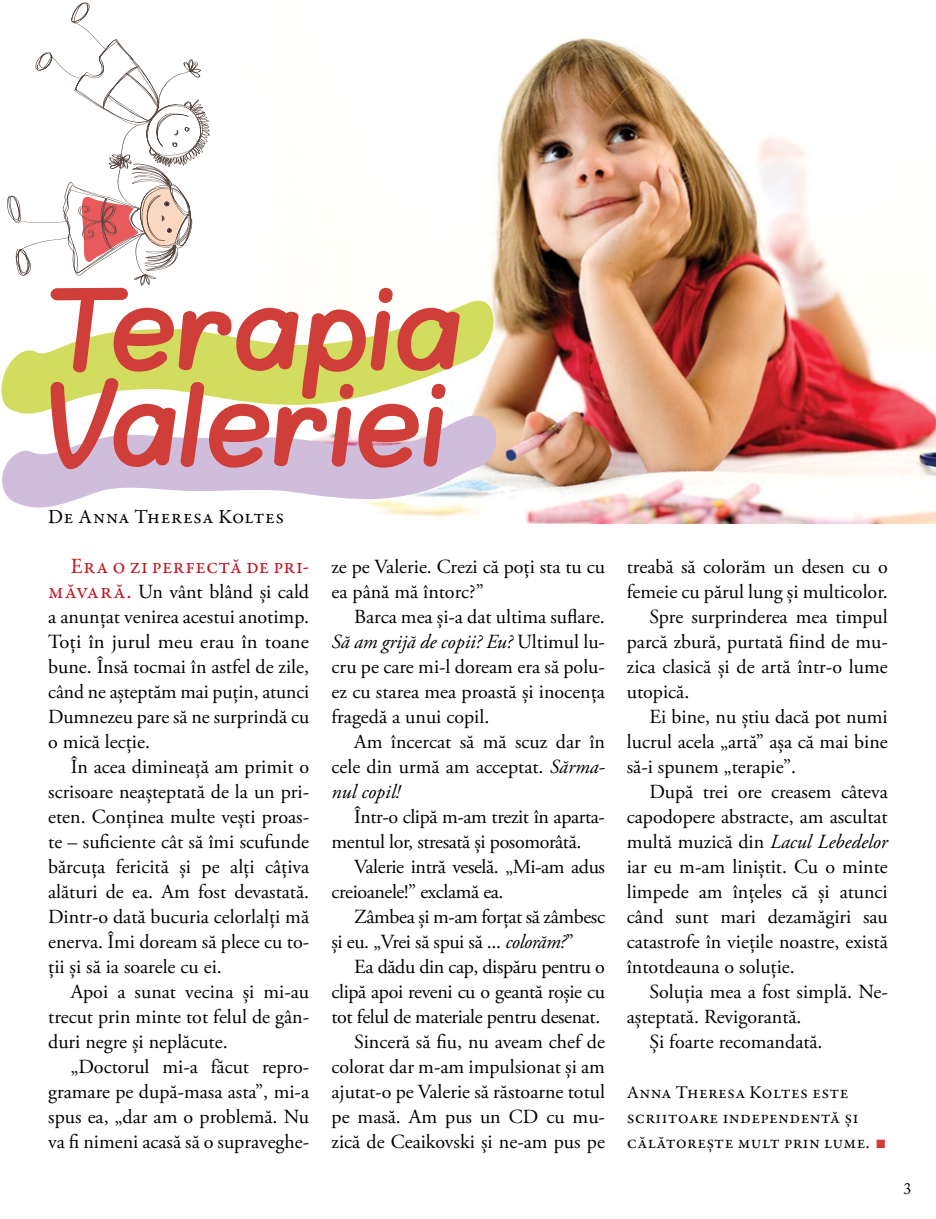
<style>
.page{position:relative;width:936px;height:1219px;background:#fff}
.page>*{position:absolute;margin:0;border:0;box-sizing:border-box;transform-origin:0 0}
.t1{font:86.4px/96px "Blokletters Viltstift";color:#cf3e39;scale:1.11 1}
.t2{font:22px "Garamond Premr Pro";letter-spacing:.02em;color:#be1823}
.t3{font:20px/25px "Adobe Garamond Pro";color:#000;text-align:justify}
.t4{font:20px/25px "Adobe Garamond Pro";letter-spacing:-.02em;color:#000}
.t5{font:20px "Garamond Premr Pro";letter-spacing:.025em;color:#000}
.t6{font:18px/25px "Garamond Premr Pro";letter-spacing:.02em;color:#000}
.t7{font:16px "Adobe Caslon Pro";color:#000}
.s1{font-family:"Garamond Premr Pro";font-size:22px;color:#be1823}
.s2{font-style:italic}
.s3{font-family:"Arial";color:#cf3e39}
</style>
<div class="page">
<img style="left:375px;top:37px;width:560px;height:487px">
<svg style="left:2px;top:416px;width:496px;height:91px"></svg>
<svg style="left:7px;top:2px;width:203px;height:284px"></svg>
<svg style="left:1px;top:299px;width:493px;height:119px"></svg>
<h1 class="t1" style="left:48px;top:283px;width:374px">Terapia<br>Valeriei</h1>
<p class="t5" style="left:48px;top:505px;width:237px">De Anna Theresa Koltes</p>
<p class="t2" style="left:71px;top:553px;width:240px">Era o zi perfectă de pri-</p>
<p class="t3" style="left:48px;top:580px;width:262px"><span class="s1">măvară.</span> Un vânt blând şi cald a anunţat venirea acestui anotimp.<br>Toţi în jurul meu erau în toane bune. Însă tocmai în astfel de zile, când ne aşteptăm mai puţin, atunci Dumnezeu pare să ne surprindă cu o mică lecţie.</p>
<p class="t3" style="left:48px;top:755px;width:262px;text-indent:23px">În acea dimineaţă am primit o scrisoare neaşteptată de la un pri&shy;eten. Conţinea multe veşti proas&shy;te – suficiente cât să îmi scufunde bărcuţa fericită şi pe alţi câţiva alături de ea. Am fost devastată.<br>Dintr-o dată bucuria celorlalţi mă enerva. Îmi doream să plece cu to&shy;ţii şi să ia soarele cu ei.</p>
<p class="t3" style="left:48px;top:980px;width:262px;text-indent:23px">Apoi a sunat vecina şi mi-au trecut prin minte tot felul de gân&shy;duri negre şi neplăcute.</p>
<p class="t3" style="left:48px;top:1055px;width:262px;text-indent:23px">„Doctorul mi-a făcut repro&shy;gramare pe după-masa asta”, mi-a spus ea, „dar am o problemă. Nu va fi nimeni acasă să o supraveghe-</p>
<p class="t3" style="left:331px;top:555px;width:275px">ze pe Valerie. Crezi că poţi sta tu cu ea până mă întorc?”</p>
<p class="t3" style="left:331px;top:605px;width:275px;text-indent:23px">Barca mea şi-a dat ultima suflare.<br><span class="s2">Să am grijă de copii? Eu?</span> Ultimul lu&shy;cru pe care mi-l doream era să polu&shy;ez cu starea mea proastă şi inocenţa fragedă a unui copil.</p>
<p class="t3" style="left:331px;top:730px;width:275px;text-indent:23px">Am încercat să mă scuz dar în cele din urmă am acceptat. <span class="s2">Sărma&shy;nul copil!</span></p>
<p class="t4" style="left:331px;top:805px;width:275px;text-indent:23px">Într-o clipă m-am trezit în aparta&shy;mentul lor, stresată şi posomorâtă.</p>
<p class="t4" style="left:331px;top:855px;width:275px;text-indent:23px">Valerie intră veselă. „Mi-am adus creioanele!” exclamă ea.</p>
<p class="t4" style="left:331px;top:905px;width:275px;text-indent:23px">Zâmbea şi m-am forţat să zâmbesc şi eu. „Vrei să spui să ... <span class="s2">colorăm?</span>”</p>
<p class="t3" style="left:331px;top:955px;width:275px;text-align:right">Ea dădu din cap, dispăru pentru o clipă apoi reveni cu o geantă roşie cu tot felul de materiale pentru desenat.<br>Sinceră să fiu, nu aveam chef de colorat dar m-am impulsionat şi am ajutat-o pe Valerie să răstoarne totul pe masă. Am pus un CD cu mu&shy;zică de Ceaikovski şi ne-am pus pe</p>
<p class="t3" style="left:626px;top:555px;width:262px">treabă să colorăm un desen cu o</p>
<p class="t3" style="left:626px;top:580px;width:262px">femeie cu părul lung şi multicolor.</p>
<p class="t3" style="left:649px;top:605px;width:240px">Spre surprinderea mea timpul</p>
<p class="t3" style="left:626px;top:630px;width:262px">parcă zbură, purtată fiind de mu-</p>
<p class="t3" style="left:626px;top:655px;width:262px">zica clasică şi de artă într-o lume</p>
<p class="t3" style="left:626px;top:680px;width:64px">utopică.</p>
<p class="t3" style="left:649px;top:705px;width:240px">Ei bine, nu ştiu dacă pot numi</p>
<p class="t3" style="left:626px;top:730px;width:262px">lucrul acela „artă” aşa că mai bine</p>
<p class="t3" style="left:626px;top:755px;width:171px">să-i spunem „terapie”.</p>
<p class="t3" style="left:649px;top:780px;width:240px">După trei ore creasem câteva</p>
<p class="t3" style="left:626px;top:805px;width:262px">capodopere abstracte, am ascultat</p>
<p class="t3" style="left:626px;top:830px;width:262px">multă muzică din <span class="s2">Lacul Lebedelor</span></p>
<p class="t3" style="left:626px;top:855px;width:262px">iar eu m-am liniştit. Cu o minte</p>
<p class="t3" style="left:626px;top:880px;width:262px">limpede am înţeles că şi atunci</p>
<p class="t3" style="left:626px;top:905px;width:262px">când sunt mari dezamăgiri sau</p>
<p class="t3" style="left:626px;top:930px;width:262px">catastrofe în vieţile noastre, există</p>
<p class="t3" style="left:626px;top:955px;width:169px">întotdeauna o soluţie.</p>
<p class="t3" style="left:649px;top:980px;width:240px">Soluţia mea a fost simplă. Ne-</p>
<p class="t3" style="left:626px;top:1005px;width:176px">aşteptată. Revigorantă.</p>
<p class="t3" style="left:649px;top:1030px;width:175px">Şi foarte recomandată.</p>
<p class="t6" style="left:626px;top:1080px;width:261px">Anna Theresa Koltes este scriitoare independentă şi călătoreşte mult prin lume. <span class="s3">■</span></p>
<p class="t7" style="left:903px;top:1180px;width:9px">3</p>
</div>
